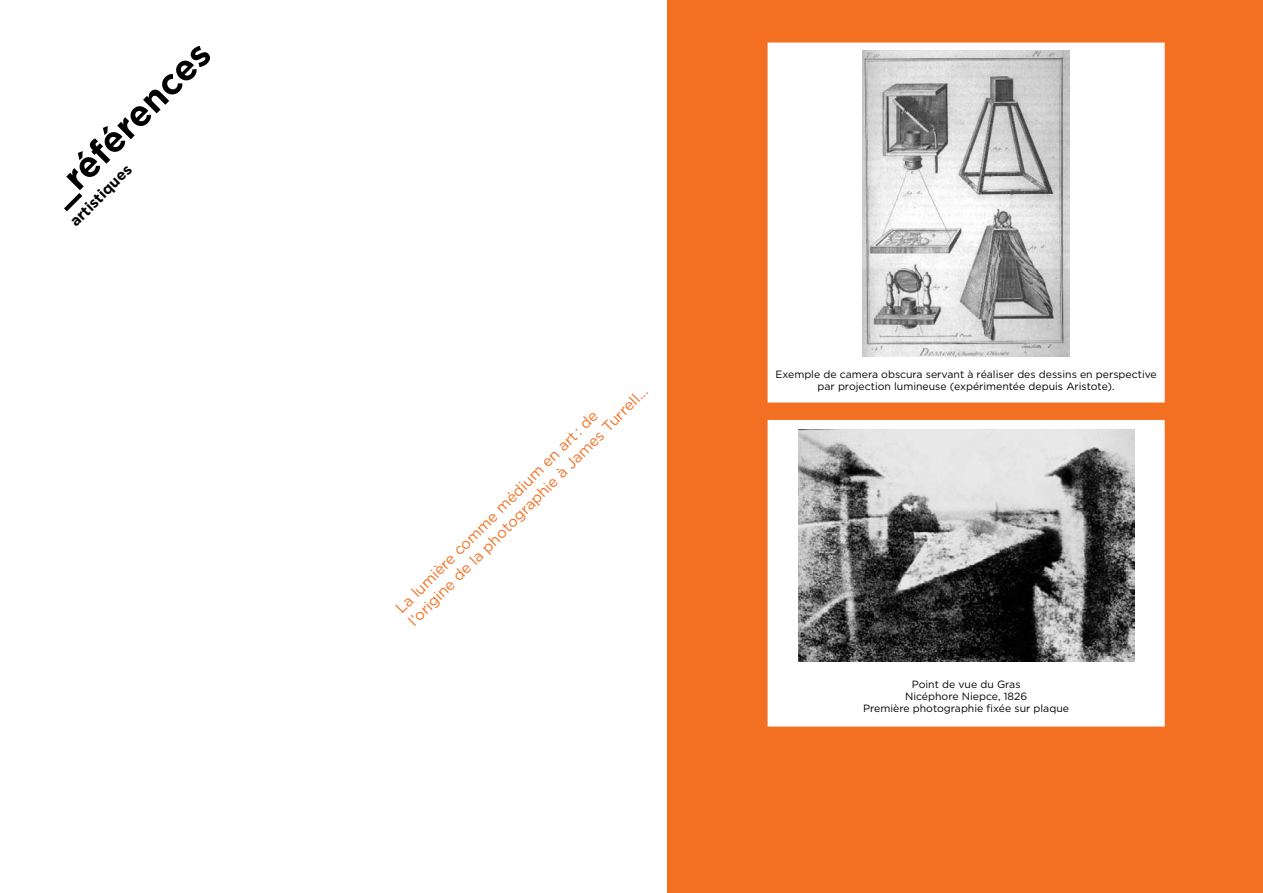
<style>
.page{position:relative;width:1263px;height:893px;background:#fff}
.page>*{position:absolute;margin:0;border:0;box-sizing:border-box;transform-origin:0 0}
.t1{font:700 36px "Gotham";color:#000}
.t2{font:15px/18px "Gotham";color:#f36f21}
.t3{font:700 15px "Gotham";color:#000}
.t4{font:10.5px/12px "Gotham";color:#000;text-align:center}
</style>
<div class="page">
<div style="left:668px;top:0;width:595px;height:893px;background:#f36f21"></div>
<div style="left:771px;top:46px;width:390px;height:353px;background:#fff"></div>
<img style="left:863px;top:52px;width:206px;height:304px">
<div style="left:767px;top:43px;width:398px;height:360px;border:8px solid #fff"></div>
<div style="left:771px;top:424px;width:390px;height:299px;background:#fff"></div>
<img style="left:798px;top:429px;width:336px;height:233px">
<div style="left:767px;top:420px;width:398px;height:307px;border:8px solid #fff"></div>
<h1 class="t1" style="left:37px;top:181px;width:214px;rotate:-45deg">_références</h1>
<h2 class="t3" style="left:66px;top:216px;width:82px;rotate:-45deg">artistiques</h2>
<h2 class="t2" style="left:391px;top:604px;width:333px;rotate:-45deg">La lumière comme médium en art : de l’origine de la photographie à James Turrell...</h2>
<p class="t4" style="left:775px;top:368px;width:383px">Exemple de camera obscura servant à réaliser des dessins en perspective par projection lumineuse (expérimentée depuis Aristote).</p>
<p class="t4" style="left:863px;top:678px;width:207px">Point de vue du Gras<br>Nicéphore Niepce, 1826<br>Première photographie fixée sur plaque</p>
</div>
